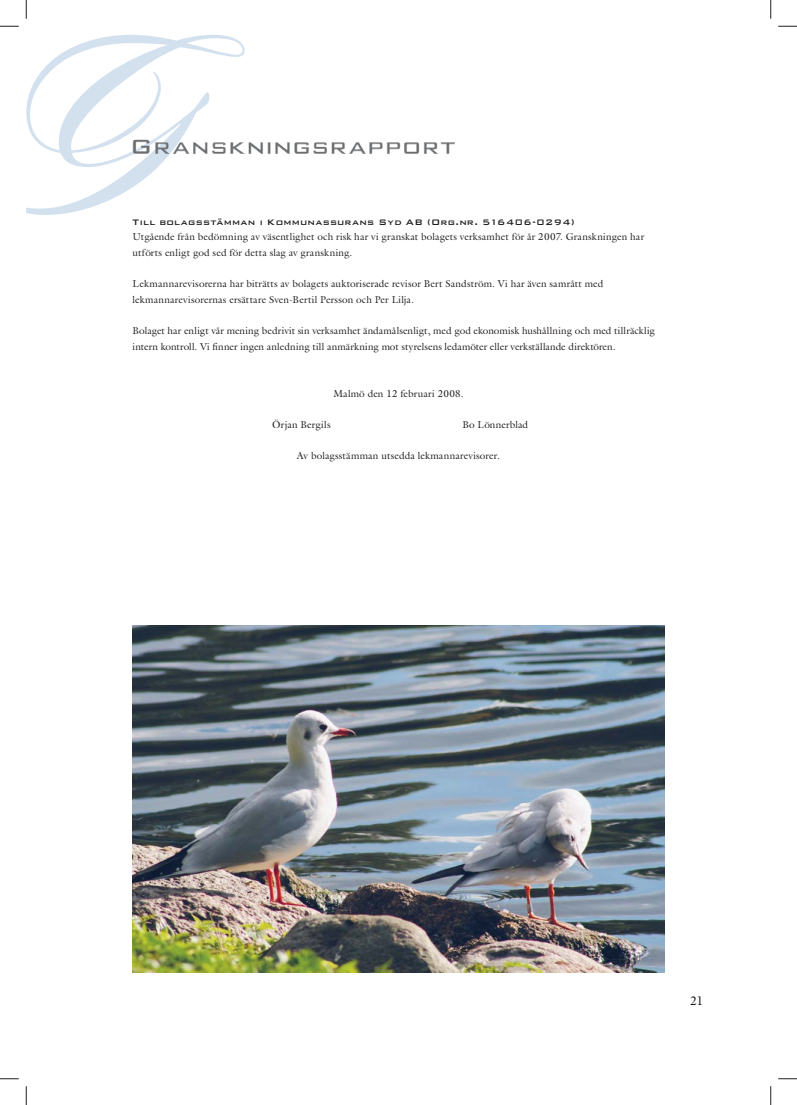
<style>
.page{position:relative;width:797px;height:1105px;background:#fff}
.page>*{position:absolute;margin:0;border:0;box-sizing:border-box;transform-origin:0 0}
.t1{font:500 27.5px "Bank Gothic BT";letter-spacing:-.005em;color:#6c6e70}
.t2{font:12.5px "Galliard";color:#231f20}
.t3{font:500 10.62px "Bank Gothic BT";letter-spacing:.035em;color:#231f20}
.t4{font:10px/15.6px "Galliard";letter-spacing:.01em;color:#231f20}
</style>
<div class="page">
<img style="left:133px;top:625px;width:531px;height:347px">
<svg style="left:0;top:25px;width:19px;height:2px"></svg>
<svg style="left:778px;top:25px;width:19px;height:2px"></svg>
<svg style="left:0;top:1078px;width:19px;height:1px"></svg>
<svg style="left:778px;top:1078px;width:19px;height:1px"></svg>
<svg style="left:25px;top:0;width:2px;height:19px"></svg>
<svg style="left:25px;top:1086px;width:2px;height:19px"></svg>
<svg style="left:770px;top:0;width:1px;height:19px"></svg>
<svg style="left:770px;top:1086px;width:1px;height:19px"></svg>
<h1 class="t1" style="left:130px;top:128px;width:328px">Granskningsrapport</h1>
<p class="t3" style="left:133px;top:215px;width:443px">Till bolagsstämman i Kommunassurans Syd AB (Org.nr. 516406-0294)</p>
<p class="t4" style="left:133px;top:230px;width:513px">Utgående från bedömning av väsentlighet och risk har vi granskat bolagets verksamhet för år 2007. Granskningen har utförts enligt god sed för detta slag av granskning.</p>
<p class="t4" style="left:133px;top:277px;width:472px">Lekmannarevisorerna har biträtts av bolagets auktoriserade revisor Bert Sandström. Vi har även samrått med lekmannarevisorernas ersättare Sven-Bertil Persson och Per Lilja.</p>
<p class="t4" style="left:133px;top:324px;width:523px">Bolaget har enligt vår mening bedrivit sin verksamhet ändamålsenligt, med god ekonomisk hushållning och med tillräcklig intern kontroll. Vi finner ingen anledning till anmärkning mot styrelsens ledamöter eller verkställande direktören.</p>
<p class="t4" style="left:333px;top:386px;width:132px">Malmö den 12 februari 2008.</p>
<p class="t4" style="left:272px;top:418px;width:60px">Örjan Bergils</p>
<p class="t4" style="left:462px;top:418px;width:67px">Bo Lönnerblad</p>
<p class="t4" style="left:297px;top:449px;width:204px">Av bolagsstämman utsedda lekmannarevisorer.</p>
<p class="t2" style="left:690px;top:996px;width:15px">21</p>
</div>
